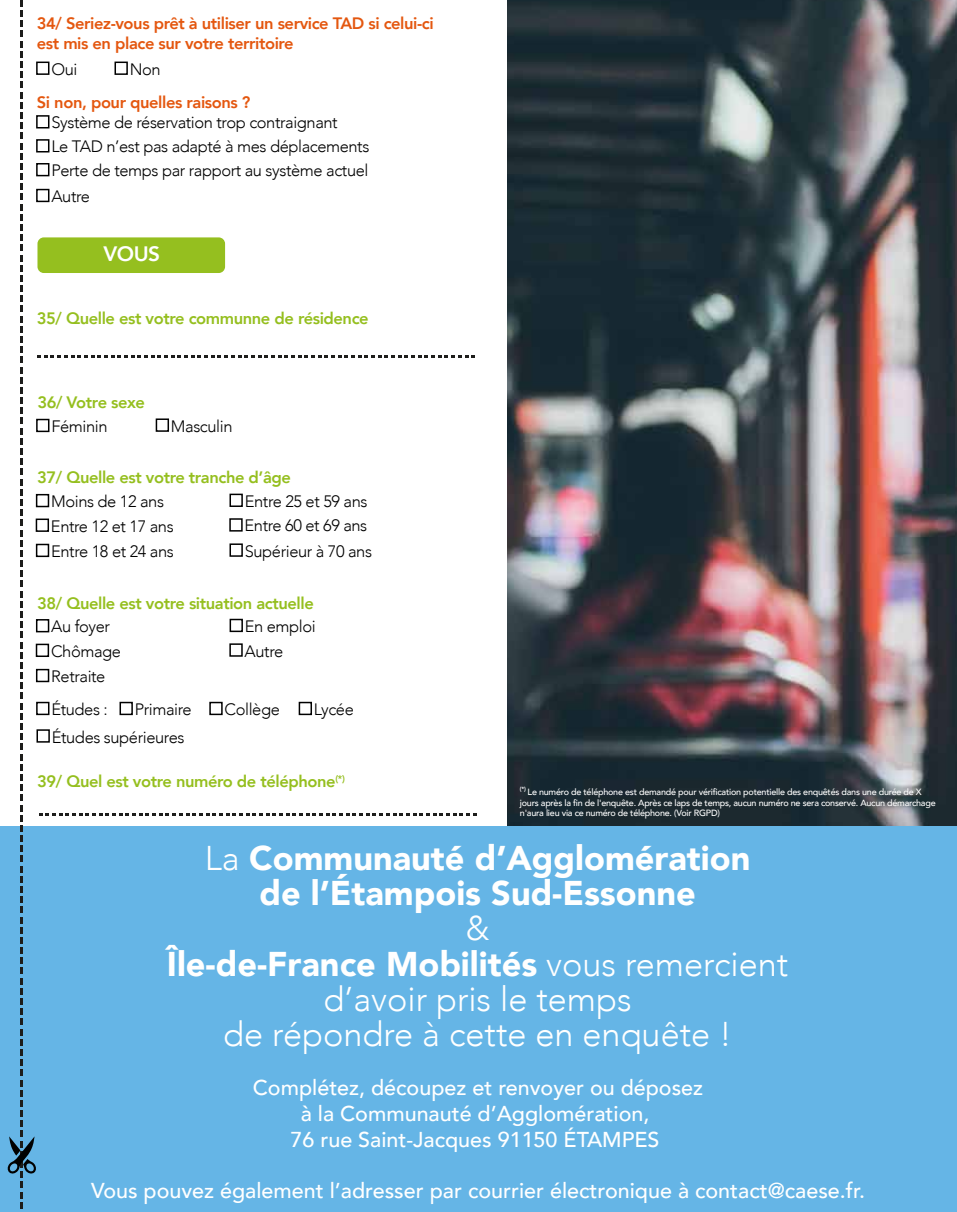
<style>
.page{position:relative;width:957px;height:1212px;background:#fff}
.page>*{position:absolute;margin:0;border:0;box-sizing:border-box;transform-origin:0 0}
.t1{font:300 34.35px/35.4px "Avenir";color:#fff;text-align:center}
.t2{font:900 34.35px/35.4px "Avenir";color:#fff;text-align:center}
.t3{font:500 21.45px/25.8px "Avenir";color:#fff;text-align:center}
.t4{font:800 20.85px "Avenir";color:#fff}
.t5{font:300 16.5px/24.9px "Avenir";letter-spacing:-.025em;color:#000}
.t6{font:800 16.5px "Avenir";letter-spacing:-.025em;color:#95bf1f}
.t7{font:800 16.5px/19.8px "Avenir";letter-spacing:-.025em;color:#e4570f}
.t8{font:500 9px/10.8px "Avenir";letter-spacing:-.025em;color:#fff}
.s1{font-weight:300}
.s2{font-weight:900}
</style>
<div class="page">
<img style="left:507px;top:0;width:450px;height:826px">
<div style="left:0;top:826px;width:957px;height:386px;background:#65b5e6"></div>
<svg style="left:7px;top:0;width:469px;height:1208px"></svg>
<div style="left:37px;top:237px;width:188px;height:36px;background:#95bf1f;border-radius:6px"></div>
<p class="t7" style="left:37px;top:13px;width:398px">34/ Seriez-vous prêt à utiliser un service TAD si celui-ci est mis en place sur votre territoire</p>
<p class="t5" style="left:51px;top:57px;width:28px">Oui</p>
<p class="t5" style="left:130px;top:57px;width:32px">Non</p>
<p class="t7" style="left:37px;top:92px;width:215px">Si non, pour quelles raisons ?</p>
<p class="t5" style="left:51px;top:111px;width:319px;line-height:24px">Système de réservation trop contraignant<br>Le TAD n’est pas adapté à mes déplacements<br>Perte de temps par rapport au système actuel</p>
<p class="t5" style="left:51px;top:184px;width:40px">Autre</p>
<p class="t4" style="left:103px;top:238px;width:58px">VOUS</p>
<p class="t6" style="left:37px;top:306px;width:333px">35/ Quelle est votre communne de résidence</p>
<p class="t6" style="left:37px;top:390px;width:109px">36/ Votre sexe</p>
<p class="t5" style="left:51px;top:414px;width:58px">Féminin</p>
<p class="t5" style="left:171px;top:414px;width:63px">Masculin</p>
<p class="t6" style="left:37px;top:465px;width:255px">37/ Quelle est votre tranche d’âge</p>
<p class="t5" style="left:51px;top:489px;width:124px">Moins de 12 ans<br>Entre 12 et 17 ans<br>Entre 18 et 24 ans</p>
<p class="t5" style="left:245px;top:489px;width:129px">Entre 25 et 59 ans<br>Entre 60 et 69 ans<br>Supérieur à 70 ans</p>
<p class="t6" style="left:37px;top:590px;width:278px">38/ Quelle est votre situation actuelle</p>
<p class="t5" style="left:51px;top:614px;width:71px">Au foyer<br>Chômage<br>Retraite</p>
<p class="t5" style="left:245px;top:614px;width:73px">En emploi<br>Autre</p>
<p class="t5" style="left:51px;top:697px;width:58px">Études :</p>
<p class="t5" style="left:135px;top:697px;width:58px">Primaire</p>
<p class="t5" style="left:225px;top:697px;width:57px">Collège</p>
<p class="t5" style="left:314px;top:697px;width:41px">Lycée</p>
<p class="t5" style="left:52px;top:724px;width:134px">Études supérieures</p>
<p class="t6" style="left:37px;top:769px;width:309px">39/ Quel est votre numéro de téléphone<sup>(*)</sup></p>
<p class="t8" style="left:520px;top:786px;width:417px"><sup>(*)</sup> Le numéro de téléphone est demandé pour vérification potentielle des enquêtés dans une durée de X jours après la fin de l'enquête. Après ce laps de temps, aucun numéro ne sera conservé. Aucun démarchage n'aura lieu via ce numéro de téléphone. (Voir RGPD)</p>
<h1 class="t2" style="left:205px;top:839px;width:547px"><span class="s1">La</span> Communauté d’Agglomération de l’Étampois Sud-Essonne</h1>
<h1 class="t1" style="left:167px;top:911px;width:623px">&amp;<br><span class="s2">Île-de-France Mobilités</span> vous remercient d’avoir pris le temps<br>de répondre à cette en enquête !</h1>
<h2 class="t3" style="left:253px;top:1073px;width:452px">Complétez, découpez et renvoyer ou déposez à la Communauté d’Agglomération,<br>76 rue Saint-Jacques 91150 ÉTAMPES</h2>
<h2 class="t3" style="left:91px;top:1177px;width:775px">Vous pouvez également l’adresser par courrier électronique à contact@caese.fr.</h2>
</div>
